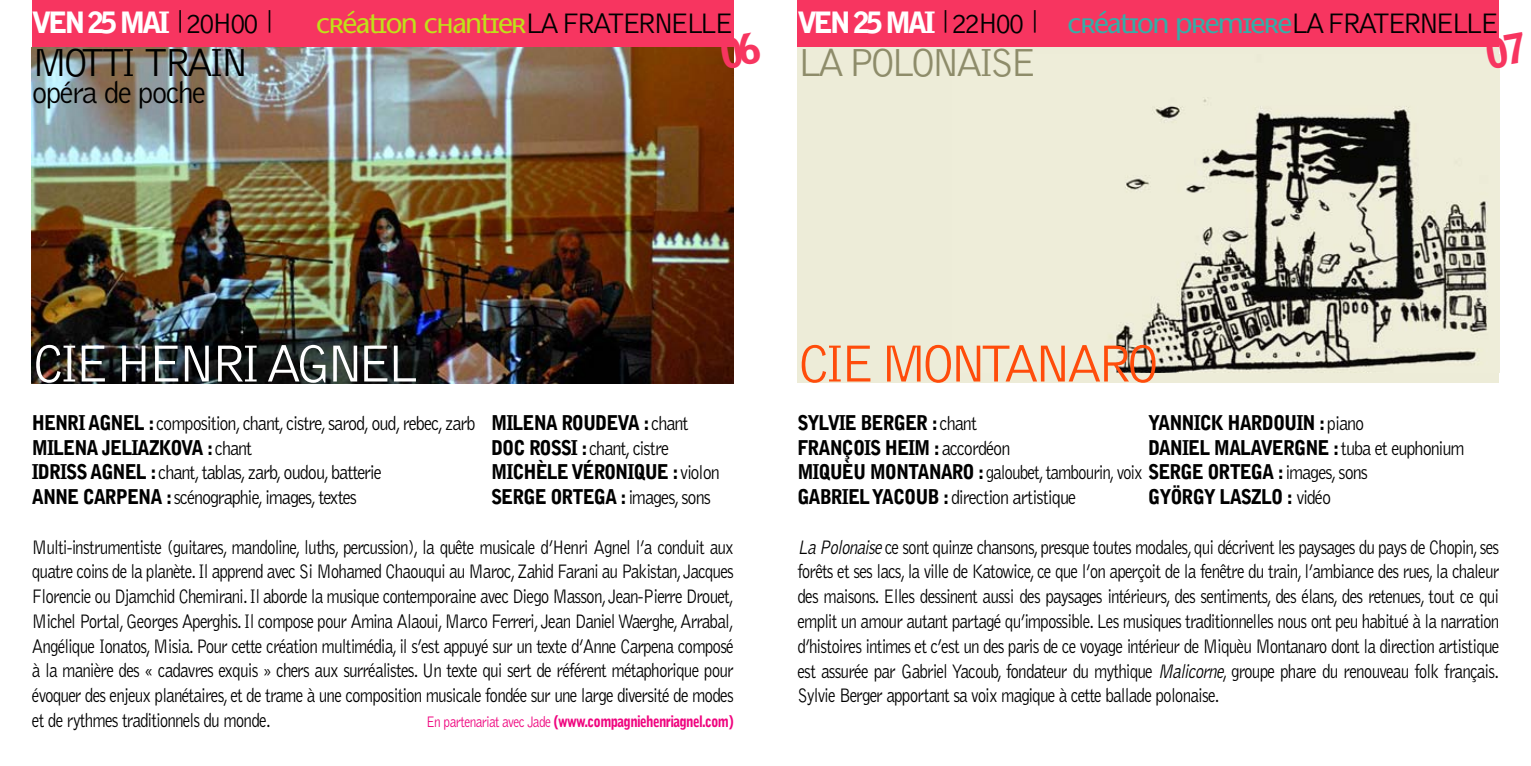
<style>
.page{position:relative;width:1531px;height:766px;background:#fff}
.page>*{position:absolute;margin:0;border:0;box-sizing:border-box;transform-origin:0 0}
.t1{font:300 54px "Bell Gothic";letter-spacing:-.11em;color:#fff}
.t2{font:300 54px "Bell Gothic";letter-spacing:-.11em;color:#ff4c0b}
.t3{font:300 40.5px "Bell Gothic";letter-spacing:-.11em;color:#8e8c6a}
.t4{font:300 40.5px "Bell Gothic";letter-spacing:-.11em;color:#000}
.t5{font:300 31.5px "Bell Gothic";letter-spacing:-.055em;color:#000}
.t6{font:300 29.25px "Bell Gothic";letter-spacing:-.11em;color:#000}
.t7{font:29.25px "Migraine Sans";letter-spacing:-.06em;color:#c0e119}
.t8{font:900 29.25px "Bell Gothic";letter-spacing:-.11em;color:#fff}
.t9{font:300 20.25px/24.8px "Bell Gothic";letter-spacing:-.055em;color:#000;text-align:justify;scale:.85 1}
.t10{font:300 20.25px/24.8px "Bell Gothic";letter-spacing:-.055em;color:#000;scale:.9 1}
.t11{font:900 20.25px "Bell Gothic";letter-spacing:-.055em;color:#000;scale:.9 1}
.t12{font:900 15.75px "Bell Gothic";letter-spacing:-.05em;color:#ef047e;scale:.85 1}
.s1{font-weight:300;color:#000}
.s2{font-family:"Bell Gothic";font-weight:300;color:#000}
.s3{font-weight:900;color:#fff}
.s4{font-family:"Migraine Sans";font-weight:400;color:#34aea8}
.s5{font-weight:900}
.s6{font-weight:300}
.s7{font-style:italic}
</style>
<div class="page">
<div style="left:797px;top:0;width:702px;height:48px;background:#f73560"></div>
<div style="left:797px;top:48px;width:702px;height:335px;background:#edecd8"></div>
<img style="left:1114px;top:99px;width:374px;height:273px">
<div style="left:32px;top:0;width:701px;height:48px;background:#f73560"></div>
<img style="left:32px;top:48px;width:701px;height:335px">
<svg style="left:719px;top:32px;width:15px;height:37px"></svg>
<svg style="left:1485px;top:47px;width:15px;height:22px"></svg>
<h3 class="t8" style="left:32px;top:11px;width:242px">VEN 25 MAI <sup>|</sup> <span class="s1">20H00</span> <sup>|</sup></h3>
<h3 class="t7" style="left:316px;top:10px;width:419px">CRéATION CHANTIER<span class="s2">LA FRATERNELLE</span></h3>
<h2 class="t4" style="left:32px;top:48px;width:219px">MOTTI TRAIN</h2>
<h3 class="t5" style="left:32px;top:81px;width:176px">opéra de poche</h3>
<h3 class="t6" style="left:797px;top:12px;width:703px"><span class="s3">VEN 25 MAI</span> <sup>|</sup> 22H00 <sup>|</sup> <span class="s4">CRéATION PREMIERE</span>LA FRATERNELLE</h3>
<h2 class="t3" style="left:797px;top:48px;width:241px">LA POLONAISE</h2>
<h1 class="t1" style="left:32px;top:343px;width:389px">CIE HENRI AGNEL</h1>
<p class="t10" style="left:32px;top:411px;width:731px"><span class="s5">HENRI AGNEL :</span>composition, chant, cistre, sarod, oud, rebec, zarb <span class="s5">MILENA ROUDEVA :</span>chant<br><span class="s5">MILENA JELIAZKOVA :</span>chant</p>
<p class="t10" style="left:491px;top:436px;width:199px"><span class="s5">DOC ROSSI :</span>chant, cistre</p>
<p class="t10" style="left:32px;top:461px;width:391px"><span class="s5">IDRISS AGNEL :</span>chant, tablas, zarb, oudou, batterie</p>
<p class="t11" style="left:491px;top:464px;width:256px">MICHÈLE VÉRONIQUE :<span class="s6">violon</span></p>
<p class="t10" style="left:32px;top:486px;width:363px"><span class="s5">ANNE CARPENA :</span>scénographie, images, textes</p>
<p class="t11" style="left:491px;top:489px;width:246px">SERGE ORTEGA :<span class="s6">images, sons</span></p>
<p class="t9" style="left:32px;top:535px;width:827px">Multi-instrumentiste (guitares, mandoline, luths, percussion), la quête musicale d’Henri Agnel l’a conduit aux quatre coins de la planète.Il apprend avec Si Mohamed Chaouqui au Maroc,Zahid Farani au Pakistan,Jacques Florencie ou Djamchid Chemirani.Il aborde la musique contemporaine avec Diego Masson,Jean-Pierre Drouet, Michel Portal, Georges Aperghis. Il compose pour Amina Alaoui, Marco Ferreri, Jean Daniel Waerghe, Arrabal, Angélique Ionatos, Misia. Pour cette création multimédia, il s’est appuyé sur un texte d’Anne Carpena composé à la manière des « cadavres exquis » chers aux surréalistes. Un texte qui sert de référent métaphorique pour évoquer des enjeux planétaires, et de trame à une composition musicale fondée sur une large diversité de modes et de rythmes traditionnels du monde.</p>
<p class="t12" style="left:426px;top:715px;width:363px"><span class="s6">En partenariat avec Jade</span> (www.compagniehenriagnel.com)</p>
<h1 class="t2" style="left:797px;top:343px;width:363px">CIE MONTANARO</h1>
<p class="t11" style="left:797px;top:415px;width:201px">SYLVIE BERGER :<span class="s6">chant</span></p>
<p class="t11" style="left:1148px;top:415px;width:242px">YANNICK HARDOUIN :<span class="s6">piano</span></p>
<p class="t11" style="left:797px;top:439px;width:238px">FRANÇOIS HEIM :<span class="s6">accordéon</span></p>
<p class="t10" style="left:797px;top:436px;width:743px;text-indent:351px"><span class="s5">DANIEL MALAVERGNE :</span>tuba et euphonium<br><span class="s5">MIQUÈU MONTANARO :</span>galoubet, tambourin, voix <span class="s5">SERGE ORTEGA :</span>images, sons<br><span class="s5">GABRIEL YACOUB :</span>direction artistique</p>
<p class="t11" style="left:1148px;top:489px;width:205px">GYÖRGY LASZLO : <span class="s6">vidéo</span></p>
<p class="t9" style="left:797px;top:535px;width:827px"><span class="s7">La Polonaise</span>ce sont quinze chansons,presque toutes modales,qui décrivent les paysages du pays de Chopin,ses forêts et ses lacs, la ville de Katowice, ce que l’on aperçoit de la fenêtre du train, l’ambiance des rues, la chaleur des maisons. Elles dessinent aussi des paysages intérieurs, des sentiments, des élans, des retenues, tout ce qui emplit un amour autant partagé qu’impossible. Les musiques traditionnelles nous ont peu habitué à la narration d’histoires intimes et c’est un des paris de ce voyage intérieur de Miquèu Montanaro dont la direction artistique est assurée par Gabriel Yacoub, fondateur du mythique <span class="s7">Malicorne</span>, groupe phare du renouveau folk français.<br>Sylvie Berger apportant sa voix magique à cette ballade polonaise.</p>
</div>
